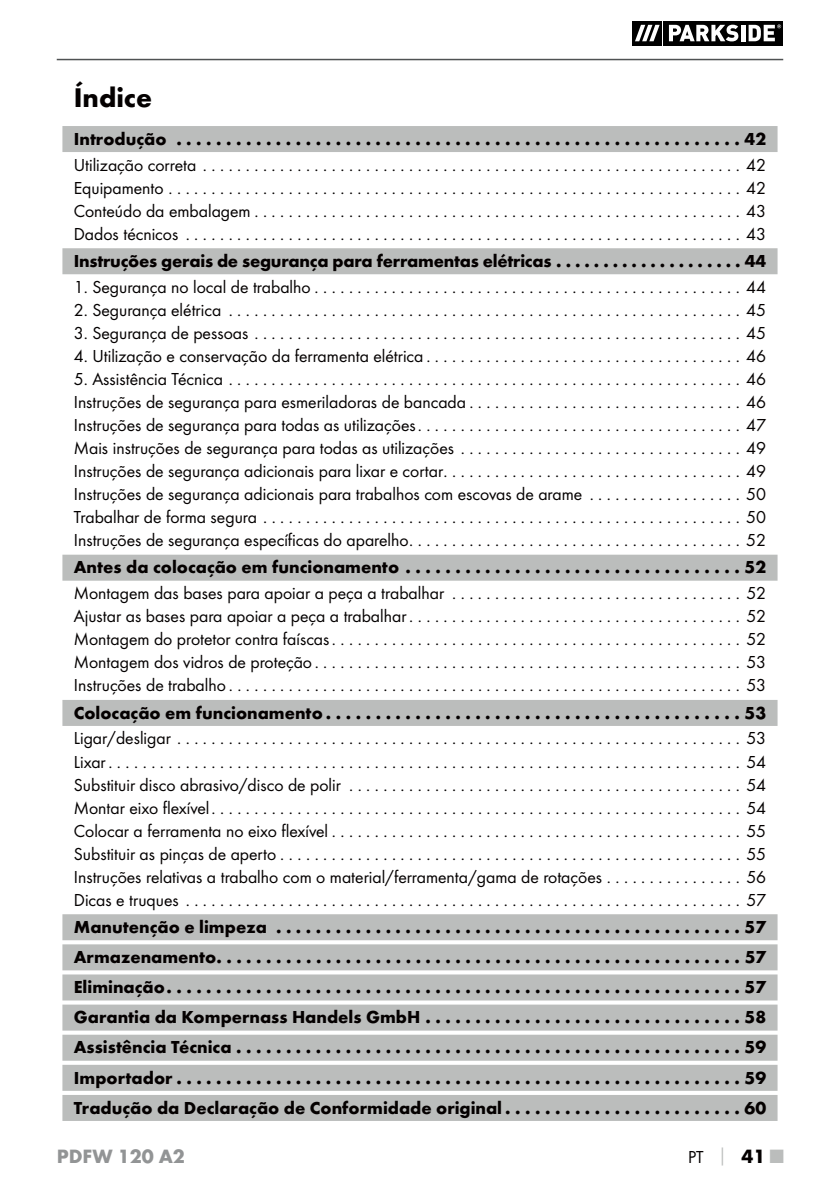
<style>
.page{position:relative;width:840px;height:1191px;background:#fff}
.page>*{position:absolute;margin:0;border:0;box-sizing:border-box;transform-origin:0 0}
.t1{font:700 28px "Futura";color:#040000}
.t2{font:700 20px "Futura";color:#929495}
.t3{font:18px/23px "Futura Boo";color:#040000;text-align:justify}
.t4{font:700 18px/30px "Futura";color:#040000;text-align:justify}
.s1{font-family:"Futura";font-weight:700;color:#bbbdbc}
.s2{font-family:"Futura";font-weight:700;font-size:20px}
.s3{font-family:"Futura";font-weight:700;font-size:20px;color:#bbbdbc}
</style>
<div class="page">
<hr style="left:57px;top:59px;width:725px;height:1px;background:#4f5253">
<svg style="left:661px;top:21px;width:1px;height:24px"></svg>
<svg style="left:632px;top:21px;width:29px;height:24px"></svg>
<svg style="left:663px;top:21px;width:119px;height:24px"></svg>
<svg style="left:634px;top:25px;width:25px;height:16px"></svg>
<svg style="left:668px;top:25px;width:70px;height:16px"></svg>
<svg style="left:740px;top:25px;width:4px;height:16px"></svg>
<svg style="left:748px;top:24px;width:32px;height:17px"></svg>
<div style="left:62px;top:126px;width:715px;height:26px;background:#bbbdbc"></div>
<div style="left:62px;top:248px;width:715px;height:26px;background:#bbbdbc"></div>
<div style="left:62px;top:554px;width:715px;height:26px;background:#bbbdbc"></div>
<div style="left:62px;top:700px;width:715px;height:26px;background:#bbbdbc"></div>
<div style="left:62px;top:914px;width:715px;height:26px;background:#bbbdbc"></div>
<div style="left:62px;top:944px;width:715px;height:26px;background:#bbbdbc"></div>
<div style="left:62px;top:974px;width:715px;height:26px;background:#bbbdbc"></div>
<div style="left:62px;top:1004px;width:715px;height:26px;background:#bbbdbc"></div>
<div style="left:62px;top:1034px;width:715px;height:26px;background:#bbbdbc"></div>
<div style="left:62px;top:1064px;width:715px;height:26px;background:#bbbdbc"></div>
<div style="left:62px;top:1095px;width:715px;height:26px;background:#bbbdbc"></div>
<h1 class="t1" style="left:74px;top:87px;width:80px">Índice</h1>
<p class="t4" style="left:74px;top:125px;width:693px">Introdução .........................................................42</p>
<p class="t3" style="left:74px;top:154px;width:693px">Utilização correta ...............................................................42<br>Equipamento ...................................................................42<br>Conteúdo da embalagem .........................................................43<br>Dados técnicos .................................................................43</p>
<p class="t4" style="left:74px;top:247px;width:693px">Instruções gerais de segurança para ferramentas elétricas . . . . . . . . . . . . . . . . . . . . 44</p>
<p class="t3" style="left:74px;top:276px;width:693px">1. Segurança no local de trabalho ..................................................44</p>
<p class="t3" style="left:74px;top:299px;width:693px">2. Segurança elétrica ............................................................45</p>
<p class="t3" style="left:74px;top:322px;width:693px">3. Segurança de pessoas .........................................................45</p>
<p class="t3" style="left:74px;top:345px;width:693px">4. Utilização e conservação da ferramenta elétrica . . . . . . . . . . . . . . . . . . . . . . . . . . . . . . . . . . . . . 46</p>
<p class="t3" style="left:74px;top:368px;width:693px">5. Assistência Técnica ............................................................46<br>Instruções de segurança para esmeriladoras de bancada . . . . . . . . . . . . . . . . . . . . . . . . . . . . . . . . 46<br>Instruções de segurança para todas as utilizações ......................................47<br>Mais instruções de segurança para todas as utilizações . . . . . . . . . . . . . . . . . . . . . . . . . . . . . . . . . 49<br>Instruções de segurança adicionais para lixar e cortar . . . . . . . . . . . . . . . . . . . . . . . . . . . . . . . . . . . 49<br>Instruções de segurança adicionais para trabalhos com escovas de arame . . . . . . . . . . . . . . . . . . 50<br>Trabalhar de forma segura ........................................................50<br>Instruções de segurança específicas do aparelho .......................................52</p>
<p class="t4" style="left:74px;top:554px;width:693px">Antes da colocação em funcionamento ..................................52</p>
<p class="t3" style="left:74px;top:582px;width:693px">Montagem das bases para apoiar a peça a trabalhar ..................................52<br>Ajustar as bases para apoiar a peça a trabalhar .......................................52<br>Montagem do protetor contra faíscas ................................................52<br>Montagem dos vidros de proteção ..................................................53<br>Instruções de trabalho ............................................................53</p>
<p class="t4" style="left:74px;top:699px;width:693px">Colocação em funcionamento ..........................................53</p>
<p class="t3" style="left:74px;top:728px;width:693px">Ligar/desligar ..................................................................53<br>Lixar ..........................................................................54<br>Substituir disco abrasivo/disco de polir ..............................................54<br>Montar eixo flexível ..............................................................54<br>Colocar a ferramenta no eixo flexível ................................................55<br>Substituir as pinças de aperto ......................................................55<br>Instruções relativas a trabalho com o material/ferramenta/gama de rotações . . . . . . . . . . . . . . . . 56<br>Dicas e truques .................................................................57</p>
<p class="t4" style="left:74px;top:913px;width:693px">Manutenção e limpeza ...............................................57<br>Armazenamento. . . . . . . . . . . . . . . . . . . . . . . . . . . . . . . . . . . . . . . . . . . . . . . . . . . . . 57<br>Eliminação ..........................................................57<br>Garantia da Kompernass Handels GmbH ................................58<br>Assistência Técnica ...................................................59<br>Importador .........................................................59<br>Tradução da Declaração de Conformidade original . . . . . . . . . . . . . . . . . . . . . . . . 60</p>
<p class="t2" style="left:57px;top:1148px;width:130px">PDFW 120 A2</p>
<p class="t3" style="left:687px;top:1146px;width:97px">PT <span class="s1">│</span> <span class="s2">41</span> <span class="s3">■</span></p>
</div>
